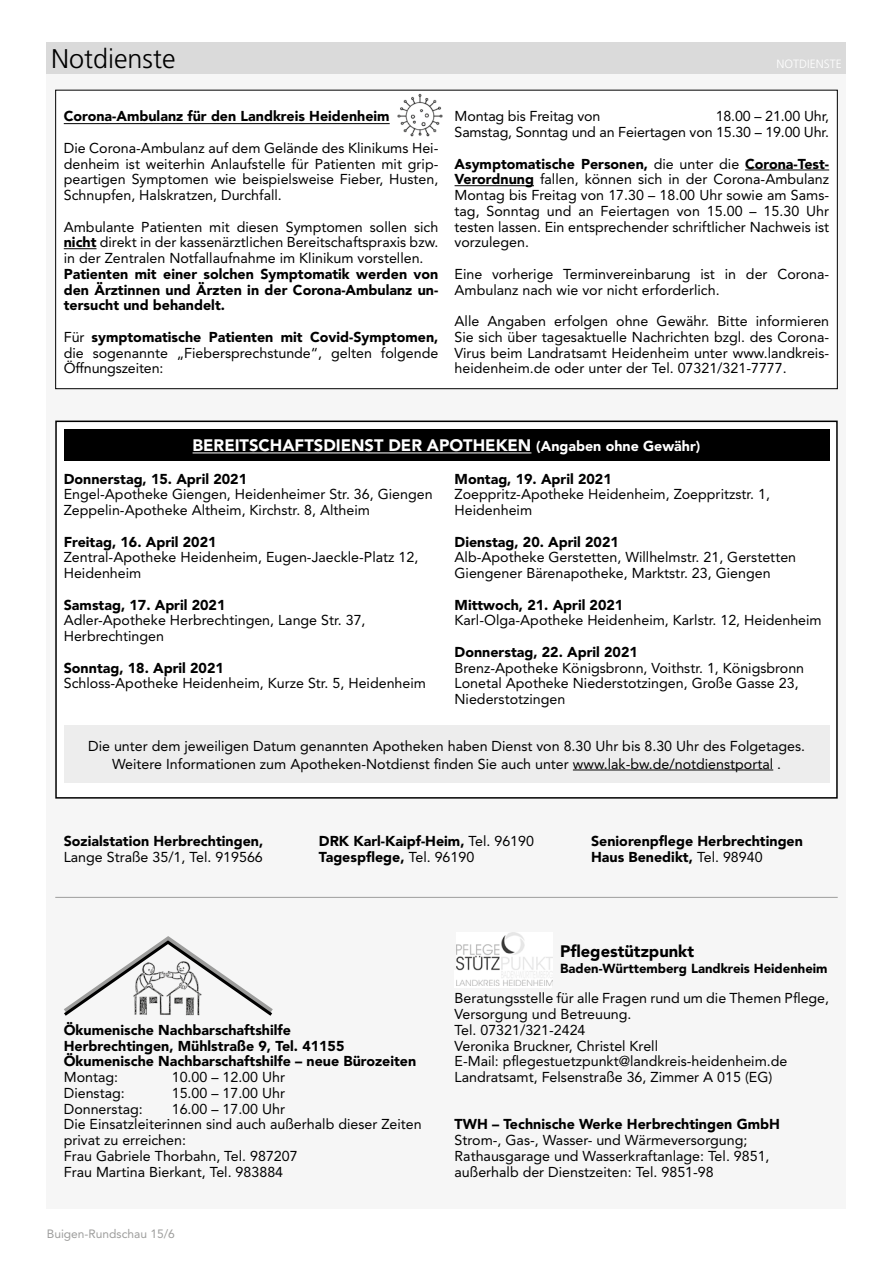
<style>
.page{position:relative;width:893px;height:1263px;background:#fff}
.page>*{position:absolute;margin:0;border:0;box-sizing:border-box;transform-origin:0 0}
.t1{font:300 27px "Frutiger";color:#000}
.t2{font:900 16.5px "Avenir";color:#fff}
.t3{font:900 16.5px "Avenir";color:#000}
.t4{font:14.25px/15.8px "Avenir";color:#000}
.t5{font:900 14.25px/15.8px "Avenir";color:#000}
.t6{font:900 13.05px "Avenir";color:#000}
.t7{font:12px "Avenir";color:#9d9d9c}
.t8{font:300 12px "Frutiger";color:#fff}
.s1{font-weight:900}
.s2{font-size:14.25px}
.s3{font-weight:400}
</style>
<div class="page">
<div style="left:47px;top:74px;width:799px;height:1134px;background:#f6f6f6"></div>
<div style="left:56px;top:421px;width:781px;height:377px;background:#fff"></div>
<div style="left:55px;top:421px;width:783px;height:378px;border:2px solid #000"></div>
<div style="left:64px;top:429px;width:765px;height:32px;background:#000"></div>
<hr style="left:193px;top:452px;width:338px;height:1px;background:#fff">
<div style="left:56px;top:90px;width:781px;height:299px;background:#fff"></div>
<hr style="left:64px;top:123px;width:326px;height:1px;background:#000">
<hr style="left:64px;top:248px;width:33px;height:1px;background:#000">
<hr style="left:745px;top:170px;width:84px;height:1px;background:#000">
<hr style="left:455px;top:185px;width:79px;height:1px;background:#000">
<img style="left:397px;top:93px;width:46px;height:44px">
<div style="left:64px;top:725px;width:765px;height:58px;background:#ededed"></div>
<hr style="left:573px;top:770px;width:200px;height:1px;background:#000">
<div style="left:47px;top:43px;width:799px;height:31px;background:#dadada"></div>
<svg style="left:64px;top:936px;width:209px;height:80px"></svg>
<div style="left:455px;top:970px;width:97px;height:18px;background:linear-gradient(to right,#fff,#fff)"></div>
<img style="left:457px;top:933px;width:95px;height:52px">
<hr style="left:55px;top:897px;width:783px;height:1px;background:#9d9d9c">
<h1 class="t1" style="left:51px;top:43px;width:126px">Notdienste</h1>
<p class="t8" style="left:777px;top:57px;width:67px">NOTDIENSTE</p>
<p class="t5" style="left:64px;top:108px;width:327px">Corona-Ambulanz für den Landkreis Heidenheim</p>
<p class="t4" style="left:64px;top:140px;width:376px;text-align:justify">Die Corona-Ambulanz auf dem Gelände des Klinikums Hei&shy;denheim ist weiterhin Anlaufstelle für Patienten mit grip&shy;peartigen Symptomen wie beispielsweise Fieber, Husten, Schnupfen, Halskratzen, Durchfall.</p>
<p class="t4" style="left:64px;top:219px;width:376px;text-align:justify">Ambulante Patienten mit diesen Symptomen sollen sich <span class="s1">nicht</span> direkt in der kassenärztlichen Bereitschaftspraxis bzw. in der Zentralen Notfallaufnahme im Klinikum vorstellen.</p>
<p class="t5" style="left:64px;top:266px;width:376px;text-align:justify">Patienten mit einer solchen Symptomatik werden von den Ärztinnen und Ärzten in der Corona-Ambulanz un&shy;tersucht und behandelt.</p>
<p class="t4" style="left:64px;top:329px;width:376px;text-align:justify">Für <span class="s1">symptomatische Patienten mit Covid-Symptomen, </span>die sogenannte „Fiebersprechstunde“, gelten folgende Öffnungszeiten:</p>
<p class="t4" style="left:455px;top:108px;width:376px;text-align:right">18.00 – 21.00 Uhr,<br>Samstag, Sonntag und an Feiertagen von 15.30 – 19.00 Uhr.</p>
<p class="t4" style="left:455px;top:156px;width:376px;text-align:justify"><span class="s1">Asymptomatische Personen,</span> die unter die <span class="s1">Corona-Test-Verordnung</span> fallen, können sich in der Corona-Ambulanz Montag bis Freitag von 17.30 – 18.00 Uhr sowie am Sams&shy;tag, Sonntag und an Feiertagen von 15.00 – 15.30 Uhr testen lassen. Ein entsprechender schriftlicher Nachweis ist vorzulegen.</p>
<p class="t4" style="left:455px;top:266px;width:376px">Eine vorherige Terminvereinbarung ist in der Corona-<br>Ambulanz nach wie vor nicht erforderlich.</p>
<p class="t4" style="left:455px;top:313px;width:376px;text-align:justify">Alle Angaben erfolgen ohne Gewähr. Bitte informieren Sie sich über tagesaktuelle Nachrichten bzgl. des Corona-Virus beim Landratsamt Heidenheim unter www.landkreis&shy;heidenheim.de oder unter der Tel. 07321/321-7777.</p>
<p class="t4" style="left:455px;top:108px;width:147px">Montag bis Freitag von</p>
<p class="t2" style="left:193px;top:436px;width:509px">BEREITSCHAFTSDIENST DER APOTHEKEN <span class="s2">(Angaben ohne Gewähr)</span></p>
<p class="t5" style="left:64px;top:471px;width:185px">Donnerstag, 15. April 2021</p>
<p class="t4" style="left:64px;top:486px;width:370px">Engel-Apotheke Giengen, Heidenheimer Str. 36, Giengen<br>Zeppelin-Apotheke Altheim, Kirchstr. 8, Altheim</p>
<p class="t5" style="left:64px;top:534px;width:154px">Freitag, 16. April 2021</p>
<p class="t4" style="left:64px;top:549px;width:356px">Zentral-Apotheke Heidenheim, Eugen-Jaeckle-Platz 12,<br>Heidenheim</p>
<p class="t5" style="left:64px;top:597px;width:163px">Samstag, 17. April 2021</p>
<p class="t4" style="left:64px;top:612px;width:303px">Adler-Apotheke Herbrechtingen, Lange Str. 37,<br>Herbrechtingen</p>
<p class="t5" style="left:64px;top:660px;width:162px">Sonntag, 18. April 2021</p>
<p class="t4" style="left:64px;top:675px;width:364px">Schloss-Apotheke Heidenheim, Kurze Str. 5, Heidenheim</p>
<p class="t5" style="left:455px;top:471px;width:159px">Montag, 19. April 2021</p>
<p class="t4" style="left:455px;top:486px;width:317px">Zoeppritz-Apotheke Heidenheim, Zoeppritzstr. 1,<br>Heidenheim</p>
<p class="t5" style="left:455px;top:534px;width:166px">Dienstag, 20. April 2021</p>
<p class="t4" style="left:455px;top:549px;width:343px">Alb-Apotheke Gerstetten, Willhelmstr. 21, Gerstetten<br>Giengener Bärenapotheke, Marktstr. 23, Giengen</p>
<p class="t5" style="left:455px;top:597px;width:170px">Mittwoch, 21. April 2021</p>
<p class="t4" style="left:455px;top:612px;width:369px">Karl-Olga-Apotheke Heidenheim, Karlstr. 12, Heidenheim</p>
<p class="t5" style="left:455px;top:644px;width:185px">Donnerstag, 22. April 2021</p>
<p class="t4" style="left:455px;top:660px;width:351px">Brenz-Apotheke Königsbronn, Voithstr. 1, Königsbronn<br>Lonetal Apotheke Niederstotzingen, Große Gasse 23,<br>Niederstotzingen</p>
<p class="t4" style="left:88px;top:737px;width:719px;line-height:18px;text-align:center">Die unter dem jeweiligen Datum genannten Apotheken haben Dienst von 8.30 Uhr bis 8.30 Uhr des Folgetages.<br>Weitere Informationen zum Apotheken-Notdienst finden Sie auch unter www.lak-bw.de/notdienstportal .</p>
<p class="t5" style="left:64px;top:833px;width:201px">Sozialstation Herbrechtingen,</p>
<p class="t4" style="left:64px;top:849px;width:201px">Lange Straße 35/1, Tel. 919566</p>
<p class="t5" style="left:319px;top:833px;width:217px">DRK Karl-Kaipf-Heim, <span class="s3">Tel. 96190<br></span>Tagespflege, <span class="s3">Tel. 96190</span></p>
<p class="t5" style="left:591px;top:833px;width:213px">Seniorenpflege Herbrechtingen<br>Haus Benedikt, <span class="s3">Tel. 98940</span></p>
<p class="t5" style="left:64px;top:1022px;width:354px">Ökumenische Nachbarschaftshilfe<br>Herbrechtingen, Mühlstraße 9, Tel. 41155<br>Ökumenische Nachbarschaftshilfe – neue Bürozeiten</p>
<p class="t4" style="left:64px;top:1069px;width:56px">Montag:</p>
<p class="t4" style="left:172px;top:1069px;width:115px">10.00 – 12.00 Uhr</p>
<p class="t4" style="left:64px;top:1085px;width:62px">Dienstag:</p>
<p class="t4" style="left:172px;top:1085px;width:115px">15.00 – 17.00 Uhr</p>
<p class="t4" style="left:64px;top:1101px;width:80px">Donnerstag:</p>
<p class="t4" style="left:64px;top:1101px;width:359px;text-indent:108px">16.00 – 17.00 Uhr<br>Die Einsatzleiterinnen sind auch außerhalb dieser Zeiten privat zu erreichen:<br>Frau Gabriele Thorbahn, Tel. 987207<br>Frau Martina Bierkant, Tel. 983884</p>
<p class="t7" style="left:47px;top:1227px;width:130px">Buigen-Rundschau 15/6</p>
<p class="t3" style="left:560px;top:941px;width:136px">Pflegestützpunkt</p>
<p class="t6" style="left:560px;top:961px;width:269px">Baden-Württemberg Landkreis Heidenheim</p>
<p class="t4" style="left:455px;top:990px;width:376px">Beratungsstelle für alle Fragen rund um die Themen Pflege, Versorgung und Betreuung.<br>Tel. 07321/321-2424<br>Veronika Bruckner, Christel Krell<br>E-Mail: pflegestuetzpunkt@landkreis-heidenheim.de Landratsamt, Felsenstraße 36, Zimmer A 015 (EG)</p>
<p class="t5" style="left:455px;top:1116px;width:327px">TWH – Technische Werke Herbrechtingen GmbH</p>
<p class="t4" style="left:455px;top:1132px;width:316px">Strom-, Gas-, Wasser- und Wärmeversorgung;<br>Rathausgarage und Wasserkraftanlage: Tel. 9851, außerhalb der Dienstzeiten: Tel. 9851-98</p>
</div>
